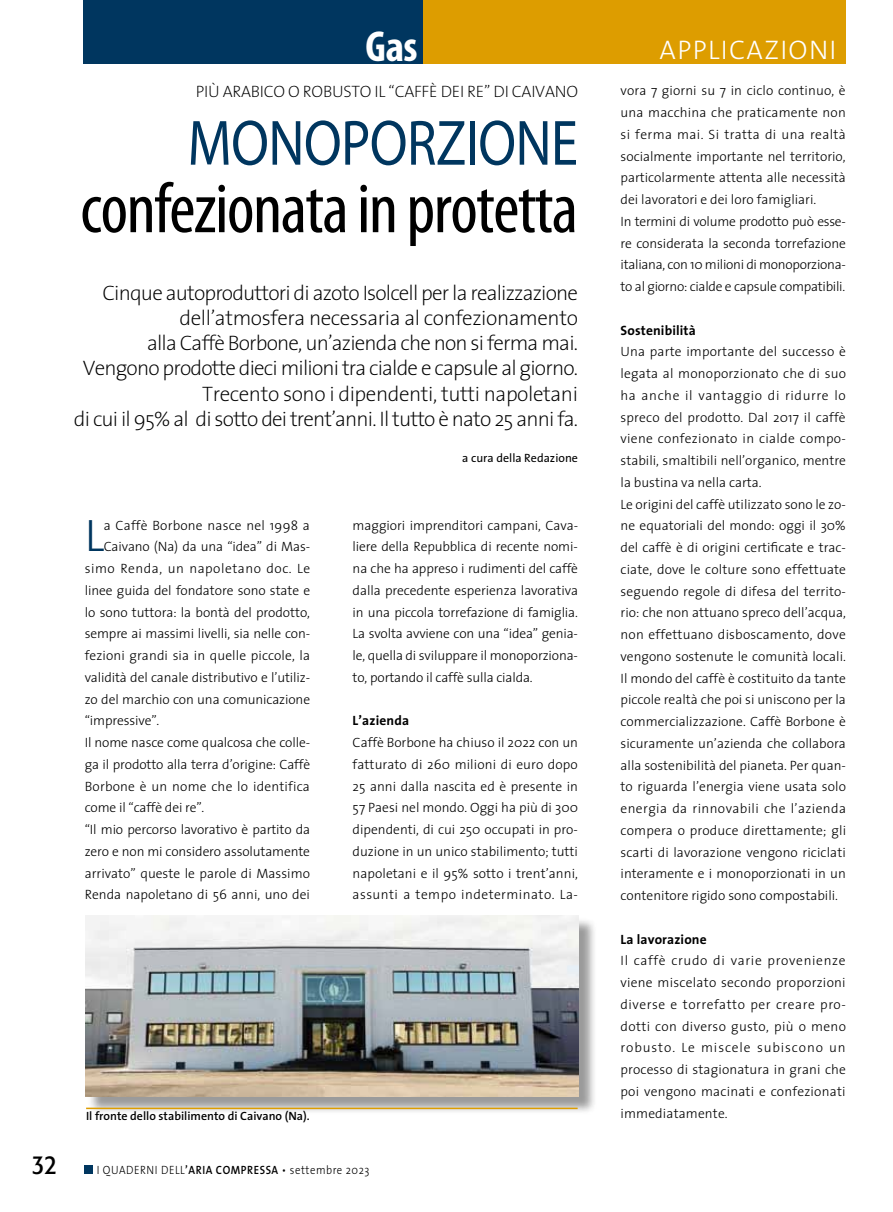
<style>
.page{position:relative;width:893px;height:1212px;background:#fff}
.page>*{position:absolute;margin:0;border:0;box-sizing:border-box;transform-origin:0 0}
.t1{font:condensed 72px "Myriad Pro";letter-spacing:-.02em;color:#000}
.t2{font:64.5px "Myriad Pro";letter-spacing:-.01em;color:#00365f;scale:.85 1}
.t3{font:300 45.75px "The Sans";color:#00365f}
.t4{font:700 condensed 43.5px "Myriad Pro";color:#fff}
.t5{font:300 27px "The Sans";letter-spacing:.05em;color:#fff}
.t6{font:condensed 27px "Formata";color:#000}
.t7{font:200 21px/25.2px "The Sans";letter-spacing:-.04em;color:#000;text-align:right}
.t8{font:200 16.5px "The Sans";letter-spacing:-.015em;color:#000}
.t9{font:300 13.5px/21.8px "The Sans";color:#000;text-align:justify}
.t10{font:700 13.5px "The Sans";letter-spacing:.01em;color:#000}
.t11{font:300 13.5px "The Sans";letter-spacing:.04em;color:#000}
.t12{font:300 12px "The Sans";letter-spacing:.05em;color:#000;scale:.9 1}
.t13{font:600 12px "The Sans";color:#000}
.t14{font:12px "The Sans";color:#000}
.s1{font-weight:600}
</style>
<div class="page">
<div style="left:85px;top:1166px;width:8px;height:8px;background:#00365f"></div>
<div style="left:84px;top:0;width:339px;height:63px;background:#00365f"></div>
<div style="left:423px;top:0;width:422px;height:63px;background:#dd9d00"></div>
<div style="left:88px;top:917px;width:509px;height:198px;background:#000;opacity:.4"></div>
<img style="left:85px;top:915px;width:493px;height:181px">
<hr style="left:86px;top:1107px;width:492px;height:2px;background:#dd9d00">
<h3 class="t4" style="left:366px;top:19px;width:54px">Gas</h3>
<h3 class="t5" style="left:660px;top:28px;width:178px">APPLICAZIONI</h3>
<p class="t8" style="left:196px;top:78px;width:384px">PIÙ ARABICO O ROBUSTO IL “CAFFÈ DEI RE” DI CAIVANO</p>
<h2 class="t2" style="left:188px;top:103px;width:461px">MONOPORZIONE</h2>
<h1 class="t1" style="left:80px;top:165px;width:499px">confezionata in protetta</h1>
<p class="t7" style="left:74px;top:279px;width:505px">Cinque autoproduttori di azoto Isolcell per la realizzazione dell’atmosfera necessaria al confezionamento<br>alla Caffè Borbone, un’azienda che non si ferma mai.<br>Vengono prodotte dieci milioni tra cialde e capsule al giorno.<br>Trecento sono i dipendenti, tutti napoletani<br>di cui il 95% al di sotto dei trent’anni. Il tutto è nato 25 anni fa.</p>
<p class="t9" style="left:621px;top:79px;width:227px;text-align:left">vora 7 giorni su 7 in ciclo continuo, è una macchina che praticamente non si ferma mai. Si tratta di una realtà socialmente importante nel territorio, particolarmente attenta alle necessità dei lavoratori e dei loro famigliari.<br>In termini di volume prodotto può esse&shy;re considerata la seconda torrefazione italiana, con 10 milioni di monoporziona&shy;to al giorno: cialde e capsule compatibili.</p>
<p class="t10" style="left:621px;top:319px;width:77px">Sostenibilità</p>
<p class="t9" style="left:621px;top:340px;width:227px;text-align:left">Una parte importante del successo è legata al monoporzionato che di suo ha anche il vantaggio di ridurre lo spreco del prodotto. Dal 2017 il caffè viene confezionato in cialde compo&shy;stabili, smaltibili nell’organico, mentre la bustina va nella carta.<br>Le origini del caffè utilizzato sono le zo&shy;ne equatoriali del mondo: oggi il 30% del caffè è di origini certificate e trac&shy;ciate, dove le colture sono effettuate seguendo regole di difesa del territo&shy;rio: che non attuano spreco dell’acqua, non effettuano disboscamento, dove vengono sostenute le comunità locali.<br>Il mondo del caffè è costituito da tante piccole realtà che poi si uniscono per la commercializzazione. Caffè Borbone è sicuramente un’azienda che collabora alla sostenibilità del pianeta. Per quan&shy;to riguarda l’energia viene usata solo energia da rinnovabili che l’azienda compera o produce direttamente; gli scarti di lavorazione vengono riciclati interamente e i monoporzionati in un contenitore rigido sono compostabili.</p>
<p class="t10" style="left:621px;top:928px;width:88px">La lavorazione</p>
<p class="t9" style="left:621px;top:949px;width:227px">Il caffè crudo di varie provenienze viene miscelato secondo proporzioni diverse e torrefatto per creare pro&shy;dotti con diverso gusto, più o meno robusto. Le miscele subiscono un processo di stagionatura in grani che poi vengono macinati e confezionati immediatamente.</p>
<p class="t14" style="left:462px;top:448px;width:117px">a cura della Redazione</p>
<h3 class="t3" style="left:85px;top:498px;width:21px">L</h3>
<p class="t9" style="left:104px;top:514px;width:208px">a Caffè Borbone nasce nel 1998 a</p>
<p class="t9" style="left:353px;top:514px;width:227px">maggiori imprenditori campani, Cava&shy;liere della Repubblica di recente nomi&shy;na che ha appreso i rudimenti del caffè dalla precedente esperienza lavorativa in una piccola torrefazione di famiglia.<br>La svolta avviene con una “idea” genia&shy;le, quella di sviluppare il monoporziona&shy;to, portando il caffè sulla cialda.</p>
<p class="t10" style="left:353px;top:709px;width:58px">L’azienda</p>
<p class="t9" style="left:353px;top:731px;width:227px">Caffè Borbone ha chiuso il 2022 con un fatturato di 260 milioni di euro dopo 25 anni dalla nascita ed è presente in 57 Paesi nel mondo. Oggi ha più di 300 dipendenti, di cui 250 occupati in pro&shy;duzione in un unico stabilimento; tutti napoletani e il 95% sotto i trent’anni, assunti a tempo indeterminato. La-</p>
<p class="t9" style="left:104px;top:535px;width:208px">Caivano (Na) da una “idea” di Mas-</p>
<p class="t11" style="left:85px;top:557px;width:227px">simo Renda, un napoletano doc. Le</p>
<p class="t9" style="left:85px;top:579px;width:227px">linee guida del fondatore sono state e</p>
<p class="t9" style="left:85px;top:601px;width:227px">lo sono tuttora: la bontà del prodotto,</p>
<p class="t9" style="left:85px;top:622px;width:227px">sempre ai massimi livelli, sia nelle con-</p>
<p class="t9" style="left:85px;top:644px;width:227px">fezioni grandi sia in quelle piccole, la</p>
<p class="t9" style="left:85px;top:666px;width:227px">validità del canale distributivo e l’utiliz-</p>
<p class="t9" style="left:85px;top:688px;width:227px">zo del marchio con una comunicazione</p>
<p class="t9" style="left:85px;top:709px;width:76px">“impressive”.</p>
<p class="t9" style="left:85px;top:731px;width:227px">Il nome nasce come qualcosa che colle-</p>
<p class="t9" style="left:85px;top:753px;width:227px">ga il prodotto alla terra d’origine: Caffè</p>
<p class="t9" style="left:85px;top:775px;width:227px">Borbone è un nome che lo identifica</p>
<p class="t9" style="left:85px;top:796px;width:121px">come il “caffè dei re”.</p>
<p class="t9" style="left:85px;top:818px;width:227px">“Il mio percorso lavorativo è partito da</p>
<p class="t9" style="left:85px;top:840px;width:227px">zero e non mi considero assolutamente</p>
<p class="t9" style="left:85px;top:862px;width:227px">arrivato” queste le parole di Massimo</p>
<p class="t9" style="left:85px;top:883px;width:227px">Renda napoletano di 56 anni, uno dei</p>
<p class="t13" style="left:86px;top:1105px;width:225px">Il fronte dello stabilimento di Caivano (Na).</p>
<h3 class="t6" style="left:32px;top:1148px;width:26px">32</h3>
<p class="t12" style="left:97px;top:1160px;width:305px">I QUADERNI DELL<span class="s1">’ARIA COMPRESSA</span> • settembre 2023</p>
</div>
